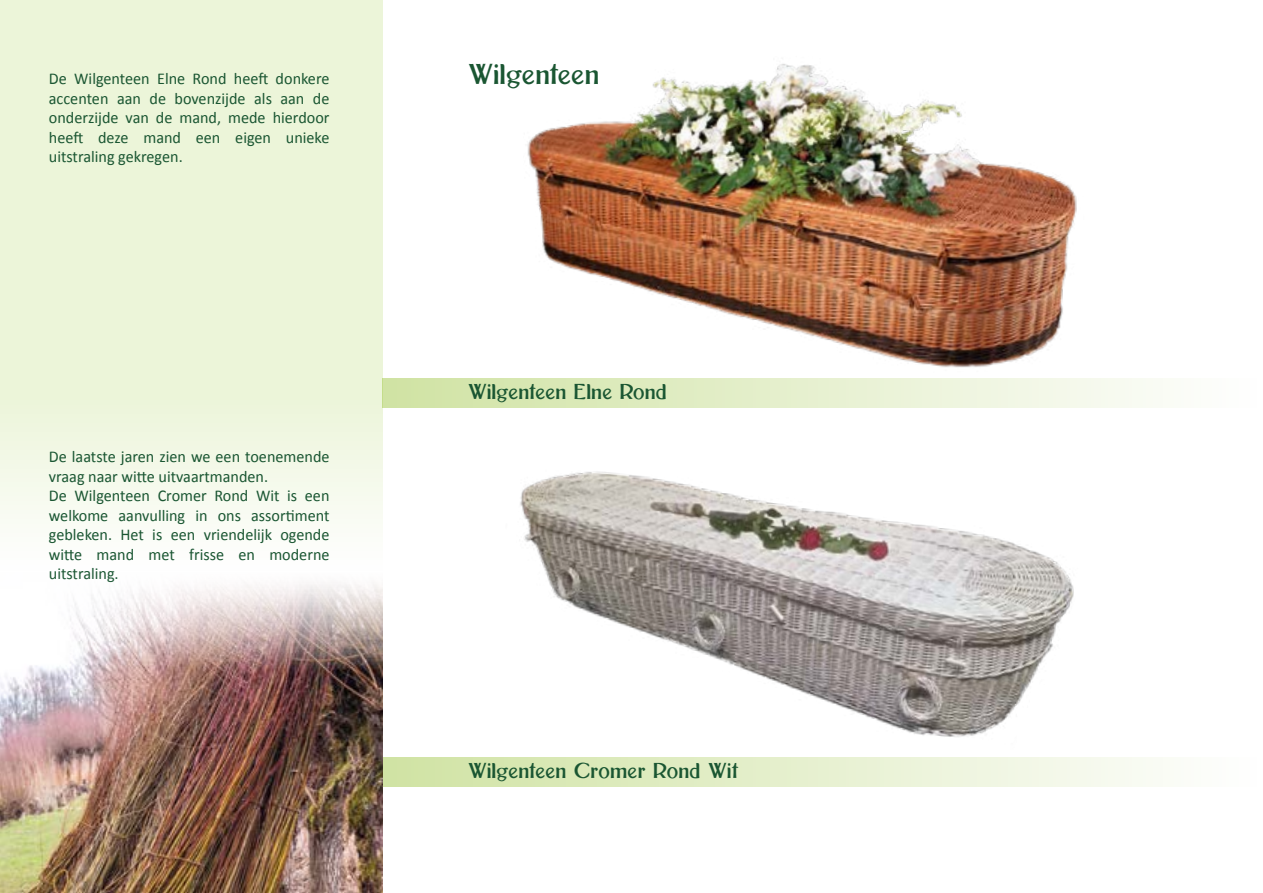
<style>
.page{position:relative;width:1263px;height:893px;background:#fff}
.page>*{position:absolute;margin:0;border:0;box-sizing:border-box;transform-origin:0 0}
.t1{font:24px "Bolton Sans";letter-spacing:-.02em;color:#1a5632}
.t2{font:18px "Bolton Sans";letter-spacing:-.01em;color:#1a5632}
.t3{font:16.5px/19.5px "Calibri";color:#1a5632;text-align:justify}
</style>
<div class="page">
<div style="left:383px;top:757px;width:880px;height:30px;background:linear-gradient(to right,#d0e3a3,#fff)"></div>
<div style="left:383px;top:378px;width:880px;height:30px;background:linear-gradient(to right,#d0e3a3,#fff)"></div>
<svg style="left:0;top:0;width:383px;height:524px;background:#edf5dc"></svg>
<img style="left:527px;top:64px;width:550px;height:304px">
<img style="left:490px;top:471px;width:602px;height:287px">
<img style="left:0;top:584px;width:383px;height:309px">
<p class="t3" style="left:49px;top:68px;width:282px">De Wilgenteen Elne Rond heeft donkere accenten aan de bovenzijde als aan de onderzijde van de mand, mede hierdoor heeft deze mand een eigen unieke uitstraling gekregen.</p>
<p class="t3" style="left:49px;top:446px;width:282px;text-align:left">De laatste jaren zien we een toenemende vraag naar witte uitvaartmanden.<br>De Wilgenteen Cromer Rond Wit is een welkome aanvulling in ons assortiment gebleken. Het is een vriendelijk ogende witte mand met frisse en moderne uitstraling.</p>
<h1 class="t1" style="left:468px;top:62px;width:133px">Wilgenteen</h1>
<p class="t2" style="left:468px;top:383px;width:201px">Wilgenteen Elne Rond</p>
<p class="t2" style="left:468px;top:761px;width:273px">Wilgenteen Cromer Rond Wit</p>
</div>
